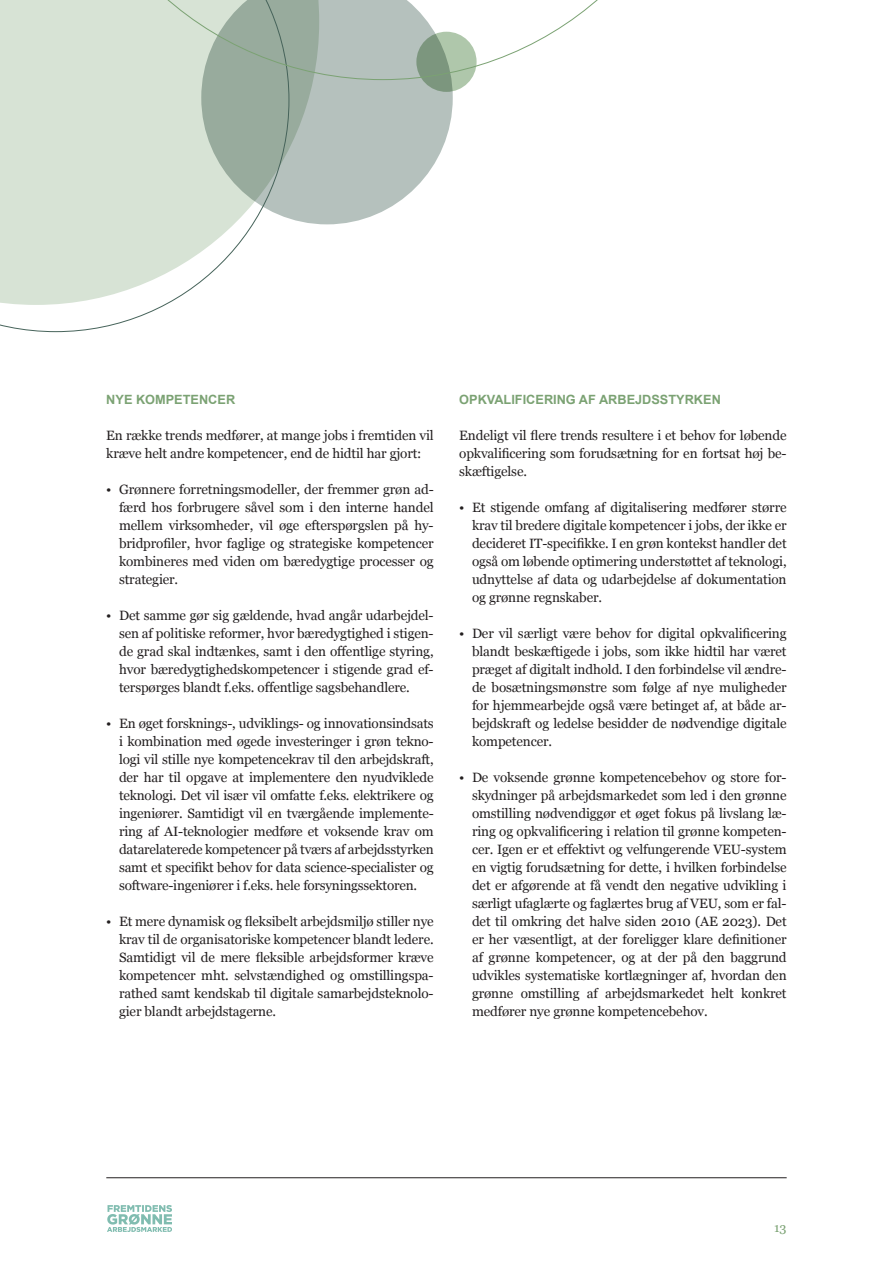
<style>
.page{position:relative;width:893px;height:1263px;background:#fff}
.page>*{position:absolute;margin:0;border:0;box-sizing:border-box;transform-origin:0 0}
.t1{font:13.5px/18px "Georgia";letter-spacing:-.01em;color:#231f20;text-align:justify}
.t2{font:700 12.75px "Arial";color:#7ba273}
.t3{font:12.75px "Georgia";color:#7ba273}
</style>
<div class="page">
<hr style="left:106px;top:1177px;width:681px;height:1px;background:#231f20">
<img style="left:107px;top:1205px;width:64px;height:27px">
<svg style="left:416px;top:32px;width:61px;height:60px"></svg>
<svg style="left:289px;top:80px;width:164px;height:144px;fill:#b5c1bd"></svg>
<svg style="left:0;top:0;width:289px;height:332px"></svg>
<svg style="left:56px;top:0;width:542px;height:80px"></svg>
<p class="t2" style="left:106px;top:391px;width:130px">NYE KOMPETENCER</p>
<p class="t1" style="left:106px;top:426px;width:329px">En række trends medfører, at mange jobs i fremtiden vil kræve helt andre kompetencer, end de hidtil har gjort:</p>
<p class="t1" style="left:119px;top:480px;width:316px;text-indent:-13px">• Grønnere forretningsmodeller, der fremmer grøn ad&shy;færd hos forbrugere såvel som i den interne handel mellem virksomheder, vil øge efterspørgslen på hy&shy;bridprofiler, hvor faglige og strategiske kompetencer kombineres med viden om bæredygtige processer og strategier.</p>
<p class="t1" style="left:119px;top:606px;width:316px;text-indent:-13px">• Det samme gør sig gældende, hvad angår udarbejdel&shy;sen af politiske reformer, hvor bæredygtighed i stigen&shy;de grad skal indtænkes, samt i den offentlige styring, hvor bæredygtighedskompetencer i stigende grad ef&shy;terspørges blandt f.eks. offentlige sagsbehandlere.</p>
<p class="t1" style="left:119px;top:714px;width:316px;text-indent:-13px">• En øget forsknings-, udviklings- og innovationsindsats i kombination med øgede investeringer i grøn tekno&shy;logi vil stille nye kompetencekrav til den arbejdskraft, der har til opgave at implementere den nyudviklede teknologi. Det vil især vil omfatte f.eks. elektrikere og ingeniører. Samtidigt vil en tværgående implemente&shy;ring af AI-teknologier medføre et voksende krav om datarelaterede kompetencer på tværs af arbejdsstyrken samt et specifikt behov for data science-specialister og software-ingeniører i f.eks. hele forsyningssektoren.</p>
<p class="t1" style="left:119px;top:912px;width:316px;text-indent:-13px">• Et mere dynamisk og fleksibelt arbejdsmiljø stiller nye krav til de organisatoriske kompetencer blandt ledere.<br>Samtidigt vil de mere fleksible arbejdsformer kræve kompetencer mht. selvstændighed og omstillingspa&shy;rathed samt kendskab til digitale samarbejdsteknolo&shy;gier blandt arbejdstagerne.</p>
<p class="t2" style="left:459px;top:391px;width:263px">OPKVALIFICERING AF ARBEJDSSTYRKEN</p>
<p class="t1" style="left:459px;top:426px;width:329px">Endeligt vil flere trends resultere i et behov for løbende opkvalificering som forudsætning for en fortsat høj be&shy;skæftigelse.</p>
<p class="t1" style="left:472px;top:498px;width:316px;text-indent:-13px">• Et stigende omfang af digitalisering medfører større krav til bredere digitale kompetencer i jobs, der ikke er decideret IT-specifikke. I en grøn kontekst handler det også om løbende optimering understøttet af teknologi, udnyttelse af data og udarbejdelse af dokumentation og grønne regnskaber.</p>
<p class="t1" style="left:472px;top:624px;width:316px;text-indent:-13px">• Der vil særligt være behov for digital opkvalificering blandt beskæftigede i jobs, som ikke hidtil har været præget af digitalt indhold. I den forbindelse vil ændre&shy;de bosætningsmønstre som følge af nye muligheder for hjemmearbejde også være betinget af, at både ar&shy;bejdskraft og ledelse besidder de nødvendige digitale kompetencer.</p>
<p class="t1" style="left:472px;top:768px;width:316px;text-indent:-13px">• De voksende grønne kompetencebehov og store for&shy;skydninger på arbejdsmarkedet som led i den grønne omstilling nødvendiggør et øget fokus på livslang læ&shy;ring og opkvalificering i relation til grønne kompeten&shy;cer. Igen er et effektivt og velfungerende VEU-system en vigtig forudsætning for dette, i hvilken forbindelse det er afgørende at få vendt den negative udvikling i særligt ufaglærte og faglærtes brug af VEU, som er fal&shy;det til omkring det halve siden 2010 (AE 2023). Det er her væsentligt, at der foreligger klare definitioner af grønne kompetencer, og at der på den baggrund udvikles systematiske kortlægninger af, hvordan den grønne omstilling af arbejdsmarkedet helt konkret medfører nye grønne kompetencebehov.</p>
<p class="t3" style="left:774px;top:1218px;width:14px">13</p>
</div>
